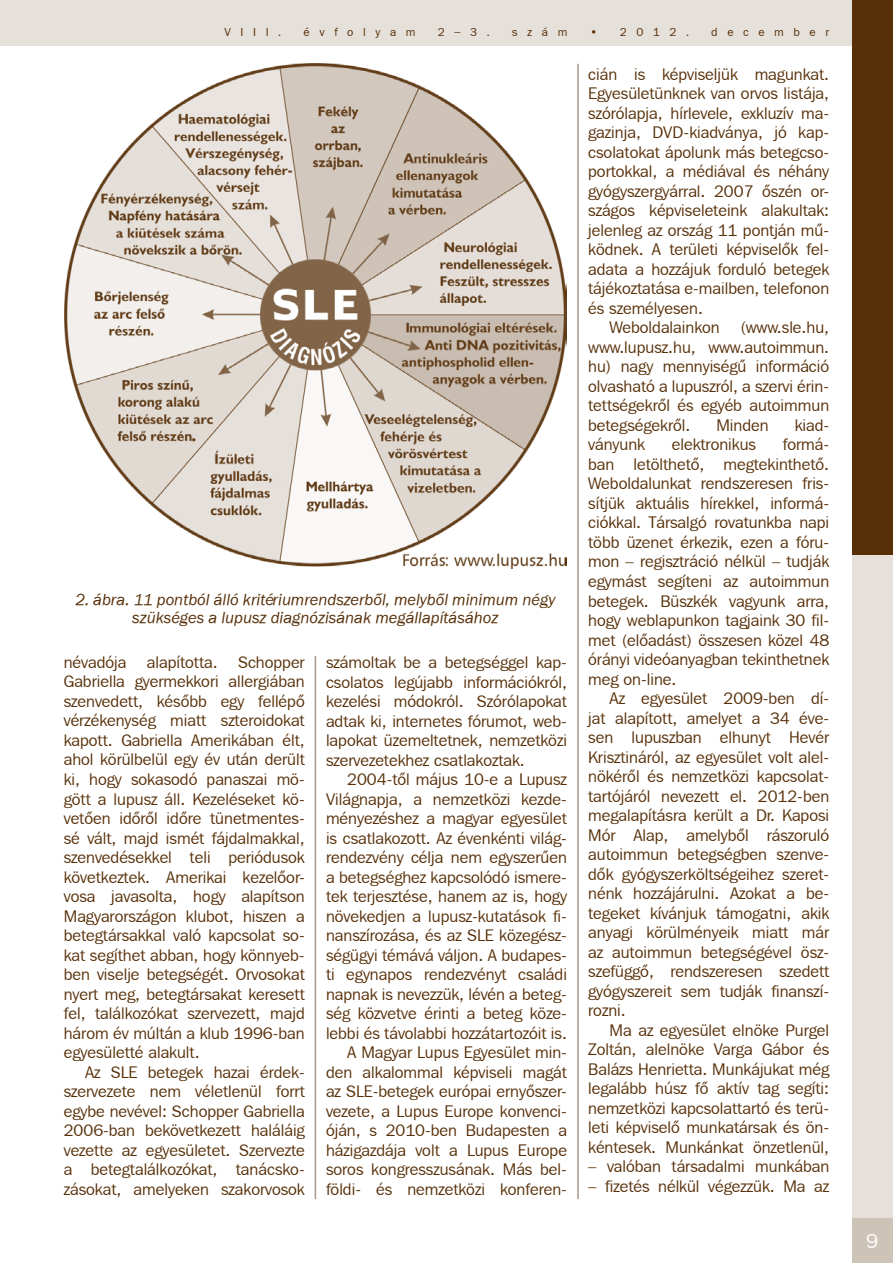
<style>
.page{position:relative;width:893px;height:1263px;background:#fff}
.page>*{position:absolute;margin:0;border:0;box-sizing:border-box;transform-origin:0 0}
.t1{font:21px "Franklin Gothic PFL Normal";color:#fff}
.t2{font:16.5px/19.5px "Franklin Gothic Bk PFL Normal";color:#572f08;text-align:justify}
.t3{font:16.5px/18.8px "Franklin Gothic PFL Italic";color:#572f08;text-align:center}
.t4{font:12px "Franklin Gothic PFL Normal";letter-spacing:.8em;color:#572f08}
.s1{font-family:"Helvetica Neue LT Pro";font-weight:300;font-stretch:condensed}
</style>
<div class="page">
<div style="left:852px;top:1217px;width:41px;height:46px;background:#cec3b7"></div>
<div style="left:852px;top:555px;width:41px;height:662px;background:#e6e0da"></div>
<div style="left:0;top:0;width:893px;height:46px;background:#e6e0da"></div>
<div style="left:852px;top:0;width:41px;height:555px;background:#572f08"></div>
<img style="left:65px;top:64px;width:502px;height:505px">
<hr style="left:315px;top:656px;width:1px;height:543px;background:#ab9783">
<hr style="left:577px;top:64px;width:2px;height:1135px;background:#ab9783">
<p class="t4" style="left:224px;top:24px;width:58px">VIII.</p>
<p class="t4" style="left:303px;top:24px;width:114px">évfolyam</p>
<p class="t4" style="left:438px;top:24px;width:53px">2<span class="s1">–</span>3.</p>
<p class="t4" style="left:512px;top:24px;width:57px">szám</p>
<p class="t4" style="left:590px;top:24px;width:101px">• 2012.</p>
<p class="t4" style="left:711px;top:24px;width:120px">december</p>
<p class="t3" style="left:75px;top:589px;width:481px">2. ábra. 11 pontból álló kritériumrendszerből, melyből minimum négy szükséges a lupusz diagnózisának megállapításához</p>
<p class="t2" style="left:64px;top:652px;width:242px">névadója alapította. Schopper Gabriella gyermekkori allergiában szenvedett, később egy fellépő vérzékenység miatt szteroidokat kapott. Gabriella Amerikában élt, ahol körülbelül egy év után derült ki, hogy sokasodó panaszai mö&shy;gött a lupusz áll. Kezeléseket kö&shy;vetően időről időre tünetmentes&shy;sé vált, majd ismét fájdalmakkal, szenvedésekkel teli periódusok következtek. Amerikai kezelőor&shy;vosa javasolta, hogy alapítson Magyarországon klubot, hiszen a betegtársakkal való kapcsolat so&shy;kat segíthet abban, hogy könnyeb&shy;ben viselje betegségét. Orvosokat nyert meg, betegtársakat keresett fel, találkozókat szervezett, majd három év múltán a klub 1996-ban egyesületté alakult.</p>
<p class="t2" style="left:64px;top:1062px;width:242px;text-indent:21px">Az SLE betegek hazai érdek&shy;szervezete nem véletlenül forrt egybe nevével: Schopper Gabriella 2006-ban bekövetkezett haláláig vezette az egyesületet. Szervezte a betegtalálkozókat, tanácsko&shy;zásokat, amelyeken szakorvosok</p>
<p class="t2" style="left:326px;top:652px;width:242px">számoltak be a betegséggel kap&shy;csolatos legújabb információkról, kezelési módokról. Szórólapokat adtak ki, internetes fórumot, web&shy;lapokat üzemeltetnek, nemzetközi szervezetekhez csatlakoztak.</p>
<p class="t2" style="left:326px;top:769px;width:242px;text-align:right">2004-től május 10-e a Lupusz Világnapja, a nemzetközi kezde&shy;ményezéshez a magyar egyesület is csatlakozott. Az évenkénti világ&shy;rendezvény célja nem egyszerűen a betegséghez kapcsolódó ismere&shy;tek terjesztése, hanem az is, hogy növekedjen a lupusz-kutatások fi&shy;nanszírozása, és az SLE közegész&shy;ségügyi témává váljon. A budapes&shy;ti egynapos rendezvényt családi napnak is nevezzük, lévén a beteg&shy;ség közvetve érinti a beteg köze&shy;lebbi és távolabbi hozzátartozóit is.<br>A Magyar Lupus Egyesület min&shy;den alkalommal képviseli magát az SLE-betegek európai ernyőszer&shy;vezete, a Lupus Europe konvenci&shy;óján, s 2010-ben Budapesten a házigazdája volt a Lupus Europe soros kongresszusának. Más bel&shy;földi- és nemzetközi konferen-</p>
<p class="t2" style="left:588px;top:64px;width:242px">cián is képviseljük magunkat.</p>
<p class="t2" style="left:588px;top:84px;width:242px">Egyesületünknek van orvos listája,</p>
<p class="t2" style="left:588px;top:103px;width:242px">szórólapja, hírlevele, exkluzív ma-</p>
<p class="t2" style="left:588px;top:123px;width:242px">gazinja, DVD-kiadványa, jó kap-</p>
<p class="t2" style="left:588px;top:142px;width:242px">csolatokat ápolunk más betegcso-</p>
<p class="t2" style="left:588px;top:162px;width:242px">portokkal, a médiával és néhány</p>
<p class="t2" style="left:588px;top:181px;width:242px">gyógyszergyárral. 2007 őszén or-</p>
<p class="t2" style="left:588px;top:201px;width:242px">szágos képviseleteink alakultak:</p>
<p class="t2" style="left:588px;top:220px;width:242px">jelenleg az ország 11 pontján mű-</p>
<p class="t2" style="left:588px;top:240px;width:242px">ködnek. A területi képviselők fel-</p>
<p class="t2" style="left:588px;top:259px;width:242px">adata a hozzájuk forduló betegek</p>
<p class="t2" style="left:588px;top:279px;width:242px">tájékoztatása e-mailben, telefonon</p>
<p class="t2" style="left:588px;top:298px;width:116px">és személyesen.</p>
<p class="t2" style="left:609px;top:318px;width:112px">Weboldalainkon</p>
<p class="t2" style="left:588px;top:318px;width:242px;text-indent:152px">(www.sle.hu, www.lupusz.hu, www.autoimmun. hu) nagy mennyiségű információ olvasható a lupuszról, a szervi érin&shy;tettségekről és egyéb autoimmun betegségekről.</p>
<p class="t2" style="left:716px;top:415px;width:54px">Minden</p>
<p class="t2" style="left:795px;top:415px;width:36px">kiad-</p>
<p class="t2" style="left:588px;top:435px;width:242px;text-indent:195px">formá&shy;ban letölthető, megtekinthető.<br>Weboldalunkat rendszeresen fris&shy;sítjük aktuális hírekkel, informá&shy;ciókkal. Társalgó rovatunkba napi több üzenet érkezik, ezen a fóru&shy;mon – regisztráció nélkül – tudják egymást segíteni az autoimmun betegek. Büszkék vagyunk arra, hogy weblapunkon tagjaink 30 fil&shy;met (előadást) összesen közel 48 órányi videóanyagban tekinthetnek meg on-line.</p>
<p class="t2" style="left:588px;top:688px;width:242px;text-indent:21px">Az egyesület 2009-ben dí&shy;jat alapított, amelyet a 34 éve&shy;sen lupuszban elhunyt Hevér Krisztináról, az egyesület volt alel&shy;nökéről és nemzetközi kapcsolat&shy;tartójáról nevezett el. 2012-ben megalapításra került a Dr. Kaposi Mór Alap, amelyből rászoruló autoimmun betegségben szenve&shy;dők gyógyszerköltségeihez szeret&shy;nénk hozzájárulni. Azokat a be&shy;tegeket kívánjuk támogatni, akik anyagi körülményeik miatt már az autoimmun betegségével ös - szefüggő, rendszeresen szedett gyógyszereit sem tudják finanszí&shy;rozni.</p>
<p class="t2" style="left:588px;top:1020px;width:242px;text-indent:21px">Ma az egyesület elnöke Purgel Zoltán, alelnöke Varga Gábor és Balázs Henrietta. Munkájukat még legalább húsz fő aktív tag segíti: nemzetközi kapcsolattartó és terü&shy;leti képviselő munkatársak és ön&shy;kéntesek. Munkánkat önzetlenül,</p>
<p class="t2" style="left:588px;top:1156px;width:242px">– valóban társadalmi munkában</p>
<p class="t2" style="left:588px;top:1176px;width:242px">– fizetés nélkül végezzük. Ma az</p>
<p class="t2" style="left:588px;top:435px;width:58px">ványunk</p>
<p class="t2" style="left:672px;top:435px;width:86px">elektronikus</p>
<p class="t1" style="left:866px;top:1227px;width:14px">9</p>
</div>
